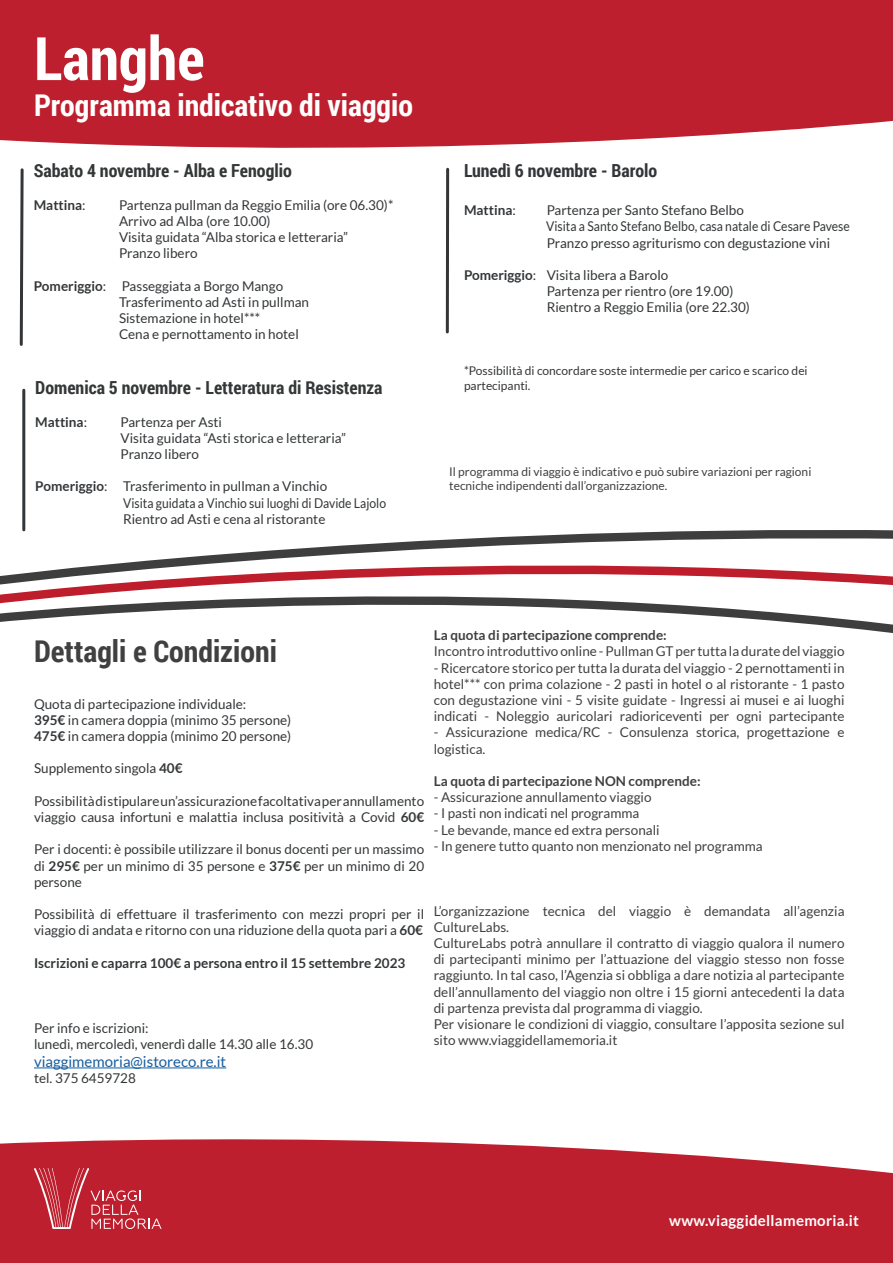
<style>
.page{position:relative;width:893px;height:1263px;background:#fff}
.page>*{position:absolute;margin:0;border:0;box-sizing:border-box;transform-origin:0 0}
.t1{font:700 60px "Roboto Condensed";color:#fff}
.t2{font:700 30px "Roboto Condensed";color:#fff}
.t3{font:700 30px "Roboto Condensed";color:#404041}
.t4{font:700 18px "Roboto Condensed";color:#333737}
.t5{font:700 18px "Roboto Condensed";color:#333638}
.t6{font:15px "Lato";color:#175d9e}
.t7{font:700 15px "Lato";letter-spacing:.02em;color:#fff}
.t8{font:13.5px/16.2px "Lato";color:#333638}
.t9{font:13.5px/16.2px "Lato";color:#404041}
.t10{font:13.5px "Lato";color:#333638;scale:.9 1}
.t11{font:700 13.5px "Lato";color:#333638}
.t12{font:700 13.5px "Lato";color:#404041}
.t13{font:12px/14.4px "Lato";color:#404041}
.t14{font:12px/14.4px "Lato";color:#333638}
.s1{font-weight:400}
.s2{font-weight:700}
</style>
<div class="page">
<svg style="left:0;top:0;width:893px;height:168px;fill:#be1f2e"></svg>
<svg style="left:22px;top:523px;width:871px;height:40px"></svg>
<svg style="left:0;top:563px;width:893px;height:70px"></svg>
<hr style="left:446px;top:169px;width:3px;height:163px;background:#333638">
<hr style="left:34px;top:1067px;width:192px;height:1px;background:#175d9e">
<svg style="left:18px;top:167px;width:7px;height:179px"></svg>
<hr style="left:22px;top:390px;width:3px;height:140px;background:#333638">
<svg style="left:0;top:1139px;width:893px;height:124px;background:#c3303e"></svg>
<svg style="left:34px;top:1168px;width:128px;height:61px;background:#c53a47"></svg>
<p class="t1" style="left:34px;top:16px;width:172px">Langhe</p>
<p class="t2" style="left:34px;top:84px;width:380px">Programma indicativo di viaggio</p>
<p class="t4" style="left:34px;top:158px;width:260px">Sabato 4 novembre - Alba e Fenoglio</p>
<p class="t11" style="left:34px;top:197px;width:53px">Mattina<span class="s1">:</span></p>
<p class="t8" style="left:119px;top:197px;width:276px">Partenza pullman da Reggio Emilia (ore 06.30)*</p>
<p class="t8" style="left:119px;top:213px;width:153px">Arrivo ad Alba (ore 10.00)</p>
<p class="t8" style="left:119px;top:229px;width:231px">Visita guidata “Alba storica e letteraria”</p>
<p class="t8" style="left:119px;top:245px;width:80px">Pranzo libero</p>
<p class="t8" style="left:34px;top:278px;width:251px"><span class="s2">Pomeriggio</span>: Passeggiata a Borgo Mango</p>
<p class="t8" style="left:119px;top:294px;width:192px">Trasferimento ad Asti in pullman</p>
<p class="t8" style="left:119px;top:310px;width:143px">Sistemazione in hotel***</p>
<p class="t8" style="left:119px;top:326px;width:181px">Cena e pernottamento in hotel</p>
<p class="t4" style="left:35px;top:375px;width:349px">Domenica 5 novembre - Letteratura di Resistenza</p>
<p class="t11" style="left:35px;top:414px;width:53px">Mattina<span class="s1">:</span></p>
<p class="t8" style="left:121px;top:413px;width:103px">Partenza per Asti</p>
<p class="t8" style="left:120px;top:430px;width:227px">Visita guidata “Asti storica e letteraria”</p>
<p class="t8" style="left:120px;top:446px;width:80px">Pranzo libero</p>
<p class="t8" style="left:35px;top:478px;width:293px"><span class="s2">Pomeriggio</span>: Trasferimento in pullman a Vinchio</p>
<p class="t10" style="left:123px;top:495px;width:294px">Visita guidata a Vinchio sui luoghi di Davide Lajolo</p>
<p class="t8" style="left:123px;top:511px;width:204px">Rientro ad Asti e cena al ristorante</p>
<p class="t5" style="left:464px;top:158px;width:195px">Lunedì 6 novembre - Barolo</p>
<p class="t11" style="left:464px;top:203px;width:53px">Mattina<span class="s1">:</span></p>
<p class="t8" style="left:547px;top:202px;width:199px">Partenza per Santo Stefano Belbo</p>
<p class="t10" style="left:546px;top:219px;width:339px">Visita a Santo Stefano Belbo, casa natale di Cesare Pavese</p>
<p class="t8" style="left:547px;top:235px;width:285px">Pranzo presso agriturismo con degustazione vini</p>
<p class="t8" style="left:464px;top:267px;width:206px"><span class="s2">Pomeriggio</span>: Visita libera a Barolo</p>
<p class="t8" style="left:547px;top:283px;width:188px">Partenza per rientro (ore 19.00)</p>
<p class="t8" style="left:547px;top:299px;width:205px">Rientro a Reggio Emilia (ore 22.30)</p>
<p class="t14" style="left:464px;top:364px;width:345px">*Possibilità di concordare soste intermedie per carico e scarico dei partecipanti.</p>
<p class="t13" style="left:449px;top:464px;width:364px">Il programma di viaggio è indicativo e può subire variazioni per ragioni tecniche indipendenti dall’organizzazione.</p>
<p class="t3" style="left:34px;top:630px;width:244px">Dettagli e Condizioni</p>
<p class="t8" style="left:34px;top:695px;width:214px">Quota di partecipazione individuale:</p>
<p class="t8" style="left:34px;top:712px;width:259px"><span class="s2">395€</span> in camera doppia (minimo 35 persone)</p>
<p class="t8" style="left:34px;top:728px;width:259px"><span class="s2">475€</span> in camera doppia (minimo 20 persone)</p>
<p class="t8" style="left:34px;top:760px;width:150px">Supplemento singola <span class="s2">40€</span></p>
<p class="t8" style="left:34px;top:793px;width:392px">Possibilità di stipulare un’assicurazione facoltativa per annullamento viaggio causa infortuni e malattia inclusa positività a Covid <span class="s2">60€</span></p>
<p class="t8" style="left:34px;top:841px;width:392px;text-align:justify">Per i docenti: è possibile utilizzare il bonus docenti per un massimo di <span class="s2">295€</span> per un minimo di 35 persone e <span class="s2">375€</span> per un minimo di 20 persone</p>
<p class="t8" style="left:34px;top:906px;width:392px">Possibilità di effettuare il trasferimento con mezzi propri per il viaggio di andata e ritorno con una riduzione della quota pari a <span class="s2">60€</span></p>
<p class="t11" style="left:34px;top:955px;width:373px">Iscrizioni e caparra 100€ a persona entro il 15 settembre 2023</p>
<p class="t8" style="left:34px;top:1019px;width:116px">Per info e iscrizioni:</p>
<p class="t8" style="left:34px;top:1036px;width:281px">lunedì, mercoledì, venerdì dalle 14.30 alle 16.30</p>
<p class="t6" style="left:34px;top:1053px;width:194px">viaggimemoria@istoreco.re.it</p>
<p class="t8" style="left:34px;top:1070px;width:103px">tel. 375 6459728</p>
<p class="t12" style="left:434px;top:628px;width:235px">La quota di partecipazione comprende:</p>
<p class="t9" style="left:434px;top:643px;width:412px">Incontro introduttivo online - Pullman GT per tutta la durate del viaggio</p>
<p class="t9" style="left:434px;top:659px;width:412px;text-align:justify">- Ricercatore storico per tutta la durata del viaggio - 2 pernottamenti in hotel*** con prima colazione - 2 pasti in hotel o al ristorante - 1 pasto con degustazione vini - 5 visite guidate - Ingressi ai musei e ai luoghi indicati - Noleggio auricolari radioriceventi per ogni partecipante</p>
<p class="t9" style="left:434px;top:724px;width:412px">- Assicurazione medica/RC - Consulenza storica, progettazione e logistica.</p>
<p class="t12" style="left:434px;top:773px;width:268px">La quota di partecipazione NON comprende:</p>
<p class="t9" style="left:434px;top:789px;width:219px">- Assicurazione annullamento viaggio</p>
<p class="t9" style="left:434px;top:805px;width:207px">- I pasti non indicati nel programma</p>
<p class="t9" style="left:434px;top:821px;width:227px">- Le bevande, mance ed extra personali</p>
<p class="t9" style="left:434px;top:838px;width:330px">- In genere tutto quanto non menzionato nel programma</p>
<p class="t9" style="left:434px;top:902px;width:412px">L’organizzazione tecnica del viaggio è demandata all’agenzia<br>CultureLabs.</p>
<p class="t9" style="left:434px;top:935px;width:412px;text-align:justify">CultureLabs potrà annullare il contratto di viaggio qualora il numero di partecipanti minimo per l’attuazione del viaggio stesso non fosse raggiunto. In tal caso, l’Agenzia si obbliga a dare notizia al partecipante dell’annullamento del viaggio non oltre i 15 giorni antecedenti la data di partenza prevista dal programma di viaggio.</p>
<p class="t9" style="left:434px;top:1016px;width:412px">Per visionare le condizioni di viaggio, consultare l’apposita sezione sul sito www.viaggidellamemoria.it</p>
<p class="t7" style="left:669px;top:1212px;width:191px">www.viaggidellamemoria.it</p>
</div>
